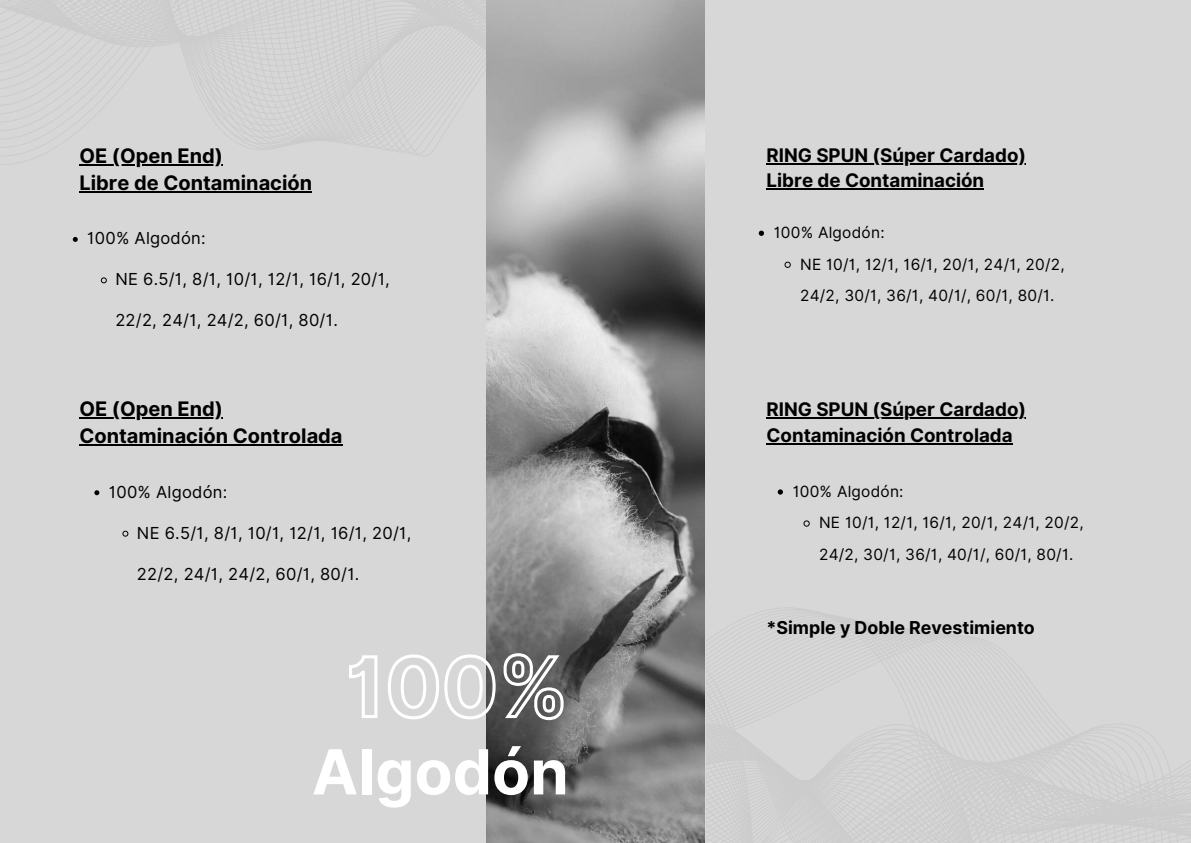
<style>
.page{position:relative;width:1191px;height:843px;background:#fff}
.page>*{position:absolute;margin:0;border:0;box-sizing:border-box;transform-origin:0 0}
.t1{font:700 62.1px "Inter";color:#fff}
.t2{font:700 20px "Inter";color:#000}
.t3{font:700 18.7px/25.3px "Inter";color:#000}
.t4{font:700 17.8px "Inter";color:#000}
.t5{font:16.5px "Inter";letter-spacing:.015em;color:#000}
.t6{font:15.5px/31.5px "Inter";letter-spacing:.015em;color:#000}
</style>
<div class="page">
<div style="left:0;top:0;width:1190px;height:842px;background:#d8d7d7"></div>
<svg style="left:0;top:0;width:487px;height:169px"></svg>
<img style="left:487px;top:0;width:217px;height:842px">
<svg style="left:73px;top:237px;width:5px;height:5px"></svg>
<svg style="left:101px;top:277px;width:6px;height:6px"></svg>
<svg style="left:349px;top:651px;width:216px;height:71px"></svg>
<hr style="left:79px;top:164px;width:144px;height:2px;background:#000">
<hr style="left:79px;top:191px;width:233px;height:2px;background:#000">
<hr style="left:79px;top:417px;width:144px;height:2px;background:#000">
<hr style="left:79px;top:444px;width:263px;height:2px;background:#000">
<svg style="left:706px;top:835px;width:484px;height:7px"></svg>
<svg style="left:706px;top:632px;width:484px;height:178px"></svg>
<svg style="left:758px;top:230px;width:6px;height:6px"></svg>
<svg style="left:784px;top:261px;width:7px;height:7px"></svg>
<hr style="left:766px;top:163px;width:260px;height:1px;background:#000">
<hr style="left:766px;top:188px;width:218px;height:2px;background:#000">
<hr style="left:766px;top:417px;width:260px;height:2px;background:#000">
<hr style="left:766px;top:443px;width:246px;height:1px;background:#000">
<svg style="left:94px;top:490px;width:5px;height:5px"></svg>
<svg style="left:122px;top:530px;width:7px;height:6px"></svg>
<svg style="left:777px;top:489px;width:5px;height:5px"></svg>
<svg style="left:803px;top:520px;width:7px;height:7px"></svg>
<p class="t2" style="left:79px;top:143px;width:145px">OE (Open End)</p>
<p class="t2" style="left:79px;top:170px;width:234px">Libre de Contaminación</p>
<p class="t5" style="left:87px;top:228px;width:120px">100% Algodón:</p>
<p class="t5" style="left:115px;top:269px;width:276px">NE 6.5/1, 8/1, 10/1, 12/1, 16/1, 20/1,</p>
<p class="t5" style="left:115px;top:310px;width:224px">22/2, 24/1, 24/2, 60/1, 80/1.</p>
<p class="t2" style="left:79px;top:396px;width:145px">OE (Open End)</p>
<p class="t2" style="left:79px;top:423px;width:264px">Contaminación Controlada</p>
<p class="t5" style="left:109px;top:481px;width:120px">100% Algodón:</p>
<p class="t5" style="left:137px;top:522px;width:276px">NE 6.5/1, 8/1, 10/1, 12/1, 16/1, 20/1,</p>
<p class="t5" style="left:137px;top:563px;width:224px">22/2, 24/1, 24/2, 60/1, 80/1.</p>
<p class="t1" style="left:312px;top:734px;width:258px">Algodón</p>
<p class="t3" style="left:766px;top:142px;width:261px">RING SPUN (Súper Cardado)</p>
<p class="t3" style="left:766px;top:167px;width:219px">Libre de Contaminación</p>
<p class="t6" style="left:773px;top:217px;width:112px">100% Algodón:</p>
<p class="t6" style="left:800px;top:248px;width:266px">NE 10/1, 12/1, 16/1, 20/1, 24/1, 20/2,<br>24/2, 30/1, 36/1, 40/1/, 60/1, 80/1.</p>
<p class="t3" style="left:766px;top:397px;width:261px">RING SPUN (Súper Cardado)<br>Contaminación Controlada</p>
<p class="t6" style="left:792px;top:475px;width:112px">100% Algodón:</p>
<p class="t6" style="left:819px;top:507px;width:266px">NE 10/1, 12/1, 16/1, 20/1, 24/1, 20/2,<br>24/2, 30/1, 36/1, 40/1/, 60/1, 80/1.</p>
<p class="t4" style="left:766px;top:617px;width:270px">*Simple y Doble Revestimiento</p>
</div>
